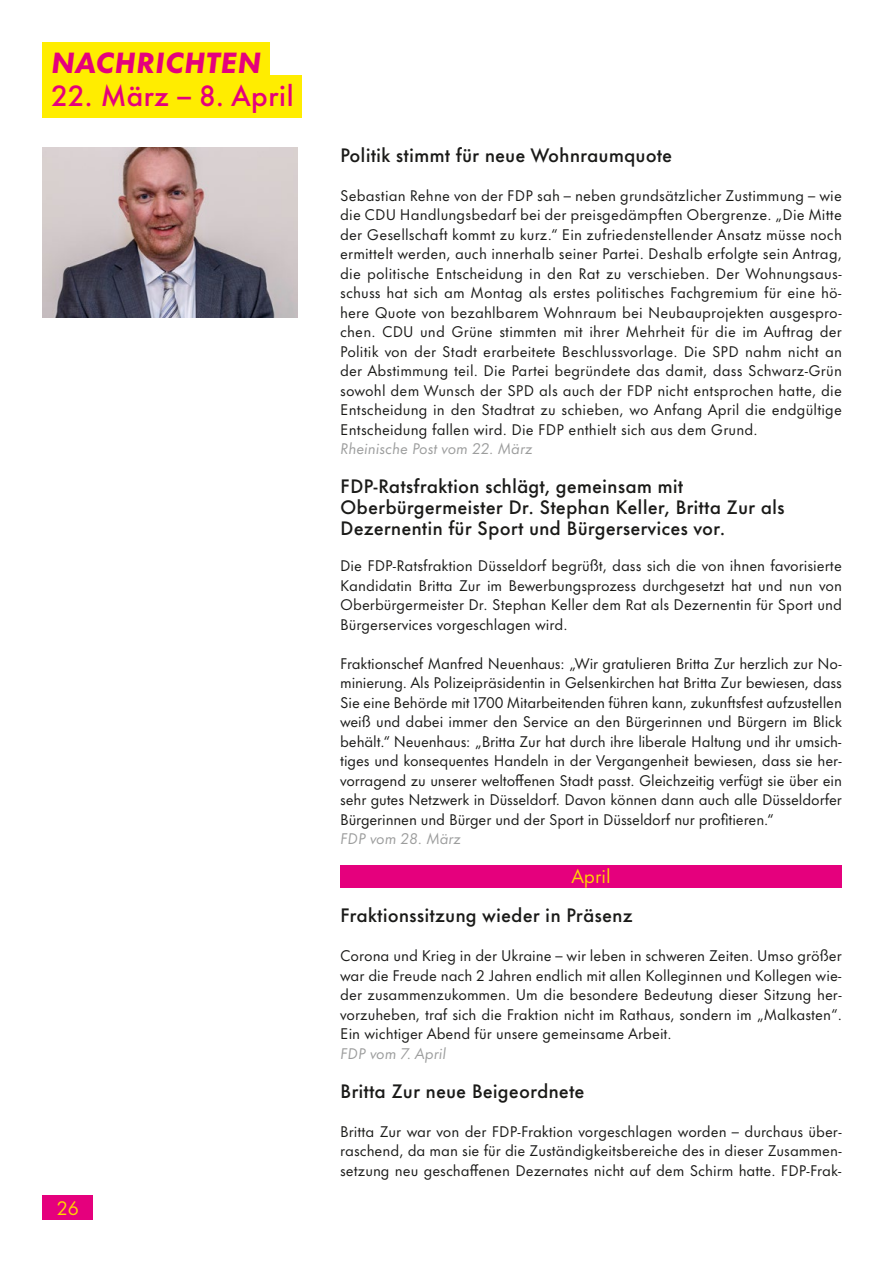
<style>
.page{position:relative;width:893px;height:1263px;background:#fff}
.page>*{position:absolute;margin:0;border:0;box-sizing:border-box;transform-origin:0 0}
.t1{font:500 27px "Futura Now Text";color:#e5007d}
.t2{font:italic 800 27px "Futura Now Text";letter-spacing:.01em;color:#e5007d}
.t3{font:500 18px/21px "Futura Now Text";color:#1a1a18}
.t4{font:18px "Futura Now Text";color:#ffd600}
.t5{font:14.25px/19.5px "Futura Now Text";color:#1a1a18;text-align:justify}
.t6{font:italic 14.25px "Futura Now Text";color:#9c9d9d}
</style>
<div class="page">
<div style="left:43px;top:1195px;width:50px;height:25px;background:#e5007d"></div>
<div style="left:340px;top:866px;width:502px;height:22px;background:#e5007d"></div>
<div style="left:43px;top:43px;width:227px;height:42px;background:#ffed00"></div>
<div style="left:43px;top:75px;width:259px;height:42px;background:#ffed00"></div>
<img style="left:43px;top:147px;width:255px;height:170px">
<h1 class="t2" style="left:51px;top:39px;width:212px">NACHRICHTEN</h1>
<h1 class="t1" style="left:51px;top:73px;width:244px">22. März – 8. April</h1>
<p class="t4" style="left:57px;top:1194px;width:23px">26</p>
<p class="t3" style="left:340px;top:143px;width:334px">Politik stimmt für neue Wohnraumquote</p>
<p class="t5" style="left:340px;top:185px;width:503px">Sebastian Rehne von der FDP sah – neben grundsätzlicher Zustimmung – wie die CDU Handlungsbedarf bei der preisgedämpften Obergrenze. „Die Mitte der Gesellschaft kommt zu kurz.“ Ein zufriedenstellender Ansatz müsse noch ermittelt werden, auch innerhalb seiner Partei. Deshalb erfolgte sein Antrag, die politische Entscheidung in den Rat zu verschieben. Der Wohnungsaus&shy;schuss hat sich am Montag als erstes politisches Fachgremium für eine hö&shy;here Quote von bezahlbarem Wohnraum bei Neubauprojekten ausgespro&shy;chen. CDU und Grüne stimmten mit ihrer Mehrheit für die im Auftrag der Politik von der Stadt erarbeitete Beschlussvorlage. Die SPD nahm nicht an der Abstimmung teil. Die Partei begründete das damit, dass Schwarz-Grün sowohl dem Wunsch der SPD als auch der FDP nicht entsprochen hatte, die Entscheidung in den Stadtrat zu schieben, wo Anfang April die endgültige Entscheidung fallen wird. Die FDP enthielt sich aus dem Grund.</p>
<p class="t6" style="left:340px;top:437px;width:194px">Rheinische Post vom 22. März</p>
<p class="t3" style="left:340px;top:475px;width:446px">FDP-Ratsfraktion schlägt, gemeinsam mit<br>Oberbürgermeister Dr. Stephan Keller, Britta Zur als<br>Dezernentin für Sport und Bürgerservices vor.</p>
<p class="t5" style="left:340px;top:555px;width:503px">Die FDP-Ratsfraktion Düsseldorf begrüßt, dass sich die von ihnen favorisierte Kandidatin Britta Zur im Bewerbungsprozess durchgesetzt hat und nun von Oberbürgermeister Dr. Stephan Keller dem Rat als Dezernentin für Sport und Bürgerservices vorgeschlagen wird.</p>
<p class="t5" style="left:340px;top:653px;width:503px">Fraktionschef Manfred Neuenhaus: „Wir gratulieren Britta Zur herzlich zur No&shy;minierung. Als Polizeipräsidentin in Gelsenkirchen hat Britta Zur bewiesen, dass Sie eine Behörde mit 1700 Mitarbeitenden führen kann, zukunftsfest aufzustellen weiß und dabei immer den Service an den Bürgerinnen und Bürgern im Blick behält.“ Neuenhaus: „Britta Zur hat durch ihre liberale Haltung und ihr umsich&shy;tiges und konsequentes Handeln in der Vergangenheit bewiesen, dass sie her&shy;vorragend zu unserer weltoffenen Stadt passt. Gleichzeitig verfügt sie über ein sehr gutes Netzwerk in Düsseldorf. Davon können dann auch alle Düsseldorfer Bürgerinnen und Bürger und der Sport in Düsseldorf nur profitieren.“</p>
<p class="t6" style="left:340px;top:827px;width:122px">FDP vom 28. März</p>
<p class="t4" style="left:571px;top:862px;width:41px">April</p>
<p class="t3" style="left:340px;top:904px;width:294px">Fraktionssitzung wieder in Präsenz</p>
<p class="t5" style="left:340px;top:945px;width:503px">Corona und Krieg in der Ukraine – wir leben in schweren Zeiten. Umso größer war die Freude nach 2 Jahren endlich mit allen Kolleginnen und Kollegen wie&shy;der zusammenzukommen. Um die besondere Bedeutung dieser Sitzung her&shy;vorzuheben, traf sich die Fraktion nicht im Rathaus, sondern im „Malkasten“.<br>Ein wichtiger Abend für unsere gemeinsame Arbeit.</p>
<p class="t6" style="left:340px;top:1042px;width:108px">FDP vom 7. April</p>
<p class="t3" style="left:340px;top:1079px;width:246px">Britta Zur neue Beigeordnete</p>
<p class="t5" style="left:340px;top:1121px;width:503px">Britta Zur war von der FDP-Fraktion vorgeschlagen worden – durchaus über&shy;raschend, da man sie für die Zuständigkeitsbereiche des in dieser Zusammen&shy;setzung neu geschaffenen Dezernates nicht auf dem Schirm hatte. FDP-Frak-</p>
</div>
